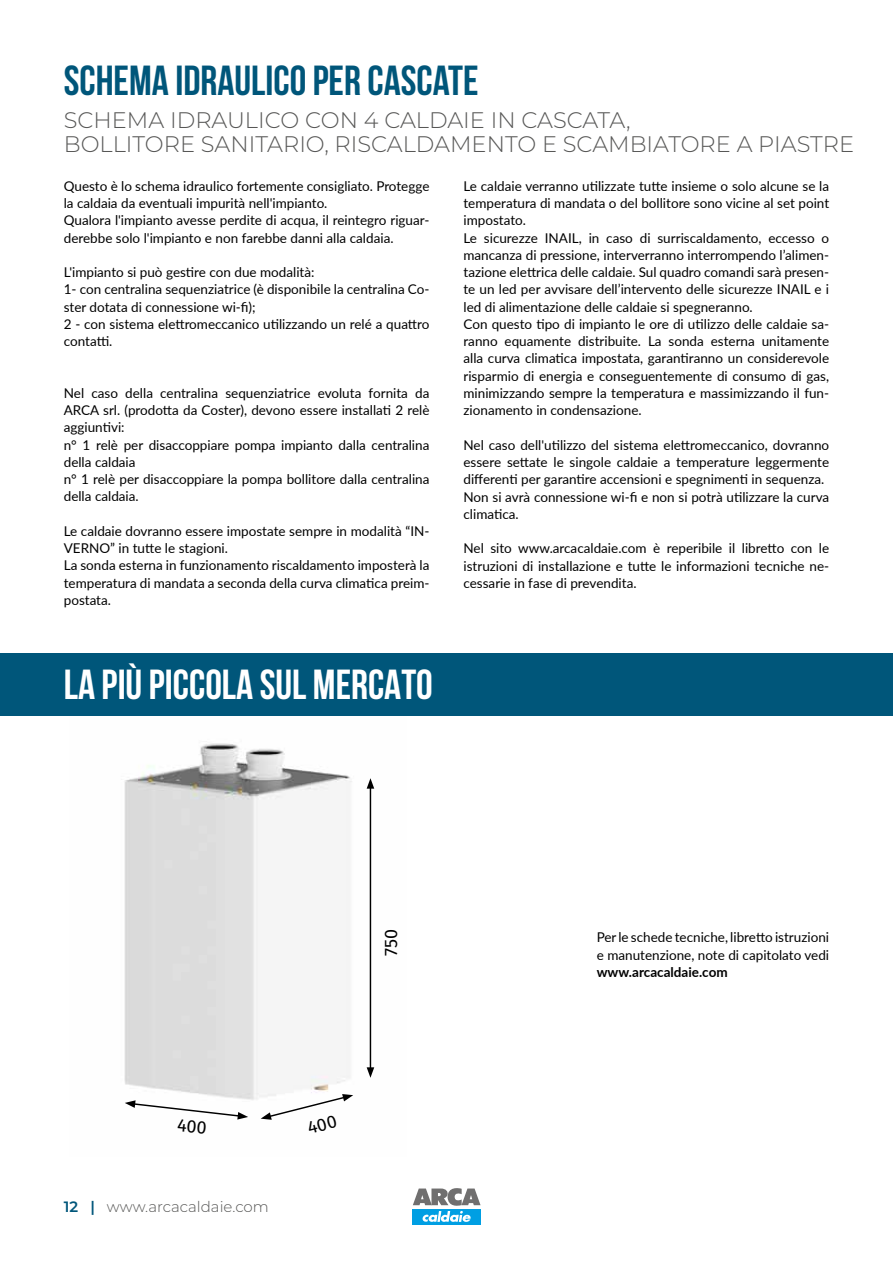
<style>
.page{position:relative;width:893px;height:1263px;background:#fff}
.page>*{position:absolute;margin:0;border:0;box-sizing:border-box;transform-origin:0 0}
.t1{font:700 42px "Bebas Neue";color:#00567a}
.t2{font:700 42px "Bebas Neue";color:#fff}
.t3{font:300 22.5px/24px "Montserrat";color:#575756}
.t4{font:18px "Fira Sans";color:#000}
.t5{font:300 15px "Montserrat";color:#575756}
.t6{font:13.5px/17.2px "Lato";color:#000}
.t7{font:700 13.5px "Lato";color:#000}
.s1{font-weight:600;color:#00567a}
</style>
<div class="page">
<img style="left:69px;top:715px;width:338px;height:404px">
<hr style="left:370px;top:786px;width:1px;height:284px;background:#000">
<svg style="left:367px;top:1067px;width:7px;height:11px"></svg>
<svg style="left:367px;top:778px;width:7px;height:11px"></svg>
<div style="left:0;top:653px;width:893px;height:62px;background:#00567a"></div>
<div style="left:412px;top:1209px;width:68px;height:15px;background:#009fe3"></div>
<svg style="left:413px;top:1188px;width:67px;height:34px"></svg>
<svg style="left:125px;top:1100px;width:123px;height:20px"></svg>
<svg style="left:261px;top:1094px;width:92px;height:26px"></svg>
<h1 class="t1" style="left:64px;top:58px;width:416px">SCHEMA IDRAULICO PER CASCATE</h1>
<h2 class="t3" style="left:64px;top:107px;width:792px">SCHEMA IDRAULICO CON 4 CALDAIE IN CASCATA,<br>BOLLITORE SANITARIO, RISCALDAMENTO E SCAMBIATORE A PIASTRE</h2>
<p class="t6" style="left:64px;top:177px;width:367px">Questo è lo schema idraulico fortemente consigliato. Protegge la caldaia da eventuali impurità nell'impianto.<br>Qualora l'impianto avesse perdite di acqua, il reintegro riguar&shy;derebbe solo l'impianto e non farebbe danni alla caldaia.</p>
<p class="t6" style="left:64px;top:263px;width:367px">L'impianto si può gestire con due modalità:<br>1- con centralina sequenziatrice (è disponibile la centralina Co&shy;ster dotata di connessione wi-fi);<br>2 - con sistema elettromeccanico utilizzando un relé a quattro contatti.</p>
<p class="t6" style="left:463px;top:177px;width:367px">Le caldaie verranno utilizzate tutte insieme o solo alcune se la temperatura di mandata o del bollitore sono vicine al set point impostato.<br>Le sicurezze INAIL, in caso di surriscaldamento, eccesso o mancanza di pressione, interverranno interrompendo l’alimen&shy;tazione elettrica delle caldaie. Sul quadro comandi sarà presen&shy;te un led per avvisare dell’intervento delle sicurezze INAIL e i led di alimentazione delle caldaie si spegneranno.<br>Con questo tipo di impianto le ore di utilizzo delle caldaie sa&shy;ranno equamente distribuite. La sonda esterna unitamente alla curva climatica impostata, garantiranno un considerevole risparmio di energia e conseguentemente di consumo di gas, minimizzando sempre la temperatura e massimizzando il fun&shy;zionamento in condensazione.</p>
<p class="t6" style="left:463px;top:436px;width:367px">Nel caso dell'utilizzo del sistema elettromeccanico, dovranno essere settate le singole caldaie a temperature leggermente differenti per garantire accensioni e spegnimenti in sequenza.<br>Non si avrà connessione wi-fi e non si potrà utilizzare la curva climatica.</p>
<p class="t6" style="left:463px;top:539px;width:367px;text-align:justify">Nel sito www.arcacaldaie.com è reperibile il libretto con le istruzioni di installazione e tutte le informazioni tecniche ne&shy;cessarie in fase di prevendita.</p>
<p class="t6" style="left:64px;top:384px;width:367px">Nel caso della centralina sequenziatrice evoluta fornita da ARCA srl. (prodotta da Coster), devono essere installati 2 relè aggiuntivi:<br>n° 1 relè per disaccoppiare pompa impianto dalla centralina della caldaia<br>n° 1 relè per disaccoppiare la pompa bollitore dalla centralina della caldaia.</p>
<p class="t6" style="left:64px;top:522px;width:367px">Le caldaie dovranno essere impostate sempre in modalità “IN-VERNO” in tutte le stagioni.<br>La sonda esterna in funzionamento riscaldamento imposterà la temperatura di mandata a seconda della curva climatica preim&shy;postata.</p>
<h1 class="t2" style="left:64px;top:661px;width:371px">LA PIÙ PICCOLA SUL MERCATO</h1>
<p class="t5" style="left:64px;top:1196px;width:206px"><span class="s1">12 |</span> www.arcacaldaie.com</p>
<h3 class="t4" style="left:377px;top:956px;width:28px;rotate:-90deg">750</h3>
<p class="t6" style="left:597px;top:928px;width:234px">Per le schede tecniche, libretto istruzioni e manutenzione, note di capitolato vedi</p>
<p class="t7" style="left:597px;top:962px;width:132px">www.arcacaldaie.com</p>
</div>
